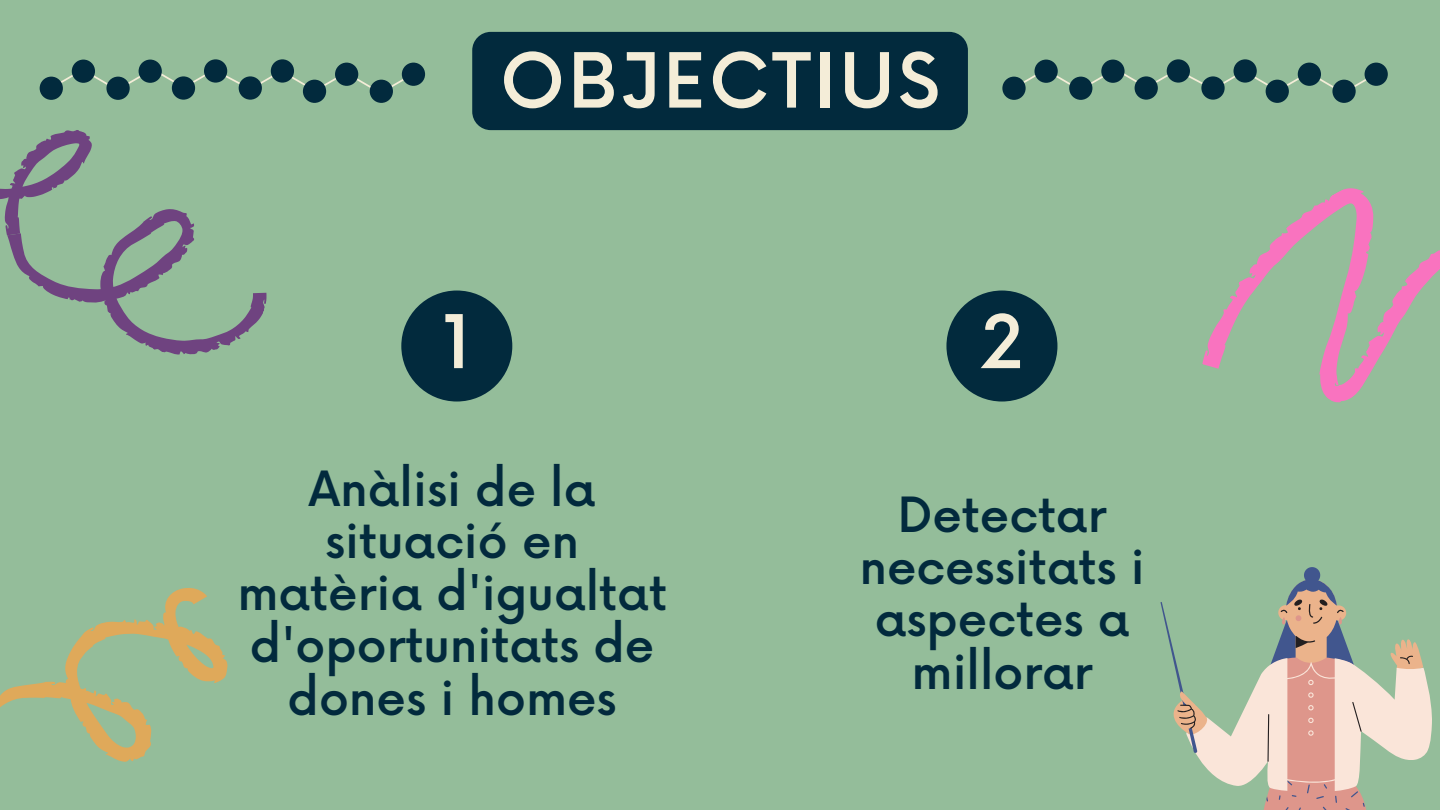
<style>
.page{position:relative;width:1440px;height:810px;background:#94bd9a}
.page>*{position:absolute;margin:0;border:0;box-sizing:border-box;transform-origin:0 0}
.t1{font:500 74px "Now";letter-spacing:.04em;color:#f4edd8}
.t2{font:500 72.1px "Now";color:#f4edd8}
.t3{font:500 47.3px/52.2px "Now";color:#022a3d;text-align:center}
</style>
<div class="page">
<div style="left:472px;top:32px;width:496px;height:98px;background:#022a3d;border-radius:19px"></div>
<div style="left:401px;top:291px;width:111px;height:111px;background:#022a3d;border-radius:50%"></div>
<div style="left:946px;top:291px;width:111px;height:111px;background:#022a3d;border-radius:50%"></div>
<div style="left:402px;top:63px;width:23px;height:23px;background:#022a3d;border-radius:50%"></div>
<div style="left:370px;top:80px;width:23px;height:23px;background:#022a3d;border-radius:50%"></div>
<div style="left:335px;top:63px;width:23px;height:23px;background:#022a3d;border-radius:50%"></div>
<div style="left:303px;top:80px;width:23px;height:23px;background:#022a3d;border-radius:50%"></div>
<div style="left:271px;top:59px;width:23px;height:24px;background:#022a3d;border-radius:50%"></div>
<div style="left:239px;top:76px;width:23px;height:24px;background:#022a3d;border-radius:50%"></div>
<div style="left:204px;top:59px;width:23px;height:24px;background:#022a3d;border-radius:50%"></div>
<div style="left:172px;top:76px;width:23px;height:24px;background:#022a3d;border-radius:50%"></div>
<svg style="left:49px;top:68px;width:366px;height:25px"></svg>
<div style="left:139px;top:60px;width:23px;height:23px;background:#022a3d;border-radius:50%"></div>
<div style="left:106px;top:77px;width:24px;height:23px;background:#022a3d;border-radius:50%"></div>
<div style="left:72px;top:60px;width:23px;height:23px;background:#022a3d;border-radius:50%"></div>
<div style="left:40px;top:77px;width:23px;height:23px;background:#022a3d;border-radius:50%"></div>
<div style="left:1365px;top:63px;width:23px;height:23px;background:#022a3d;border-radius:50%"></div>
<div style="left:1332px;top:80px;width:24px;height:23px;background:#022a3d;border-radius:50%"></div>
<div style="left:1298px;top:63px;width:23px;height:23px;background:#022a3d;border-radius:50%"></div>
<div style="left:1266px;top:80px;width:23px;height:23px;background:#022a3d;border-radius:50%"></div>
<div style="left:1234px;top:59px;width:23px;height:24px;background:#022a3d;border-radius:50%"></div>
<div style="left:1201px;top:76px;width:24px;height:24px;background:#022a3d;border-radius:50%"></div>
<div style="left:1167px;top:59px;width:23px;height:24px;background:#022a3d;border-radius:50%"></div>
<div style="left:1135px;top:76px;width:23px;height:24px;background:#022a3d;border-radius:50%"></div>
<svg style="left:1012px;top:68px;width:366px;height:25px"></svg>
<div style="left:1101px;top:60px;width:24px;height:23px;background:#022a3d;border-radius:50%"></div>
<div style="left:1069px;top:77px;width:23px;height:23px;background:#022a3d;border-radius:50%"></div>
<div style="left:1035px;top:60px;width:23px;height:23px;background:#022a3d;border-radius:50%"></div>
<div style="left:1002px;top:77px;width:24px;height:23px;background:#022a3d;border-radius:50%"></div>
<svg style="left:0;top:588px;width:228px;height:174px"></svg>
<svg style="left:1202px;top:188px;width:238px;height:215px"></svg>
<svg style="left:1368px;top:213px;width:4px;height:10px"></svg>
<svg style="left:1204px;top:356px;width:4px;height:4px"></svg>
<svg style="left:1208px;top:324px;width:15px;height:23px"></svg>
<svg style="left:1226px;top:305px;width:13px;height:8px"></svg>
<svg style="left:1243px;top:280px;width:6px;height:4px"></svg>
<svg style="left:1269px;top:230px;width:26px;height:24px"></svg>
<svg style="left:1303px;top:221px;width:4px;height:4px"></svg>
<svg style="left:1315px;top:205px;width:13px;height:6px"></svg>
<svg style="left:1346px;top:195px;width:4px;height:3px"></svg>
<svg style="left:1334px;top:380px;width:18px;height:15px"></svg>
<svg style="left:1357px;top:364px;width:13px;height:8px"></svg>
<svg style="left:1373px;top:339px;width:5px;height:4px"></svg>
<svg style="left:1393px;top:291px;width:15px;height:19px"></svg>
<svg style="left:1409px;top:281px;width:5px;height:4px"></svg>
<svg style="left:1421px;top:270px;width:4px;height:5px"></svg>
<svg style="left:1432px;top:256px;width:4px;height:3px"></svg>
<svg style="left:12px;top:209px;width:255px;height:146px"></svg>
<svg style="left:0;top:130px;width:95px;height:121px"></svg>
<svg style="left:1161px;top:567px;width:271px;height:243px"></svg>
<h1 class="t1" style="left:500px;top:41px;width:441px">OBJECTIUS</h1>
<h2 class="t2" style="left:443px;top:303px;width:30px">1</h2>
<h2 class="t2" style="left:981px;top:303px;width:44px">2</h2>
<p class="t3" style="left:237px;top:466px;width:431px">Anàlisi de la situació en matèria d'igualtat d'oportunitats de dones i homes</p>
<p class="t3" style="left:859px;top:492px;width:287px">Detectar necessitats i aspectes a millorar</p>
</div>
